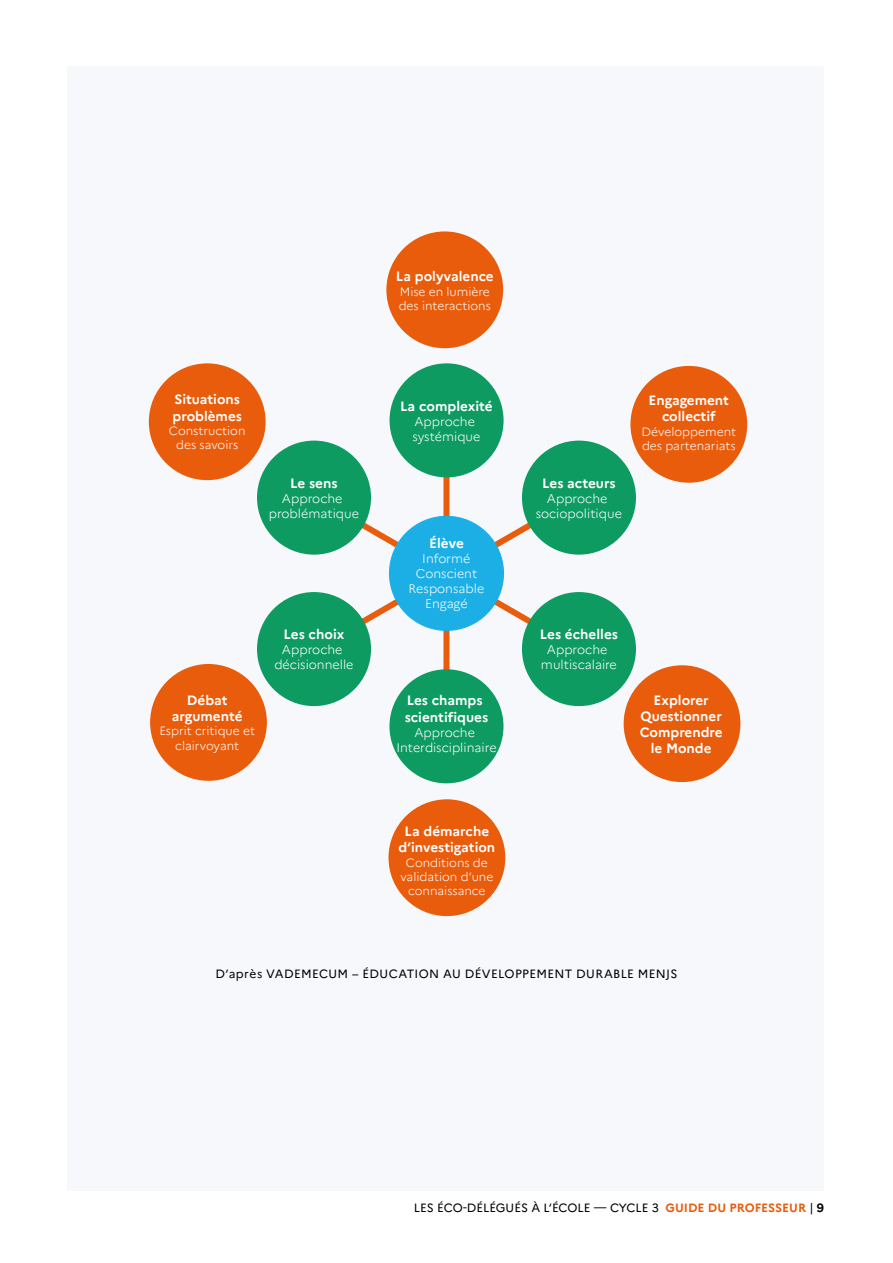
<style>
.page{position:relative;width:893px;height:1263px;background:#fff}
.page>*{position:absolute;margin:0;border:0;box-sizing:border-box;transform-origin:0 0}
.t1{font:700 13.5px/16.2px "Marianne";color:#fff;text-align:center}
.t2{font:300 12.45px/15px "Marianne";color:#fff;text-align:center}
.t3{font:300 12px/14.4px "Marianne";color:#fff;text-align:center}
.t4{font:12px "Marianne";letter-spacing:.025em;color:#000}
.t5{font:12px "Marianne";color:#000}
.s1{font-weight:700;color:#e95c0c}
.s2{font-weight:700}
</style>
<div class="page">
<div style="left:67px;top:66px;width:757px;height:1125px;background:#f7f8fc"></div>
<svg style="left:308px;top:414px;width:277px;height:318px"></svg>
<div style="left:389px;top:516px;width:114px;height:114px;background:#1bafe6;border-radius:50%"></div>
<div style="left:390px;top:363px;width:114px;height:114px;background:#0e9b62;border-radius:50%"></div>
<div style="left:389px;top:669px;width:114px;height:114px;background:#0e9b62;border-radius:50%"></div>
<div style="left:522px;top:592px;width:114px;height:114px;background:#0e9b62;border-radius:50%"></div>
<div style="left:522px;top:441px;width:114px;height:114px;background:#0e9b62;border-radius:50%"></div>
<div style="left:257px;top:441px;width:114px;height:114px;background:#0e9b62;border-radius:50%"></div>
<div style="left:257px;top:592px;width:114px;height:114px;background:#0e9b62;border-radius:50%"></div>
<div style="left:149px;top:363px;width:117px;height:117px;background:#e95c0c;border-radius:50%"></div>
<div style="left:150px;top:664px;width:117px;height:117px;background:#e95c0c;border-radius:50%"></div>
<div style="left:630px;top:366px;width:117px;height:117px;background:#e95c0c;border-radius:50%"></div>
<div style="left:624px;top:665px;width:116px;height:117px;background:#e95c0c;border-radius:50%"></div>
<div style="left:386px;top:231px;width:117px;height:117px;background:#e95c0c;border-radius:50%"></div>
<div style="left:388px;top:799px;width:117px;height:117px;background:#e95c0c;border-radius:50%"></div>
<p class="t1" style="left:173px;top:391px;width:71px;text-align:left">Situations problèmes</p>
<p class="t3" style="left:169px;top:423px;width:78px">Construction des savoirs</p>
<p class="t1" style="left:290px;top:475px;width:49px">Le sens</p>
<p class="t2" style="left:269px;top:491px;width:92px">Approche problématique</p>
<p class="t1" style="left:172px;top:692px;width:72px">Débat argumenté</p>
<p class="t3" style="left:159px;top:724px;width:97px">Esprit critique et clairvoyant</p>
<p class="t1" style="left:284px;top:626px;width:62px">Les choix</p>
<p class="t2" style="left:274px;top:642px;width:81px">Approche décisionnelle</p>
<p class="t1" style="left:396px;top:268px;width:99px">La polyvalence</p>
<p class="t3" style="left:399px;top:284px;width:94px;text-align:left">Mise en lumière des interactions</p>
<p class="t1" style="left:400px;top:398px;width:94px">La complexité</p>
<p class="t2" style="left:412px;top:414px;width:70px;text-align:left">Approche systémique</p>
<p class="t1" style="left:429px;top:535px;width:36px">Élève</p>
<p class="t2" style="left:408px;top:551px;width:77px">Informé<br>Conscient<br>Responsable<br>Engagé</p>
<p class="t1" style="left:405px;top:692px;width:85px;text-align:left">Les champs scientifiques</p>
<p class="t2" style="left:396px;top:725px;width:102px">Approche<br>Interdisciplinaire</p>
<p class="t1" style="left:398px;top:823px;width:98px">La démarche d’investigation</p>
<p class="t3" style="left:400px;top:855px;width:95px">Conditions de validation d’une connaissance</p>
<p class="t1" style="left:542px;top:475px;width:75px">Les acteurs</p>
<p class="t2" style="left:536px;top:491px;width:88px">Approche sociopolitique</p>
<p class="t1" style="left:649px;top:392px;width:82px">Engagement collectif</p>
<p class="t3" style="left:641px;top:424px;width:96px;text-align:left">Développement des partenariats</p>
<p class="t1" style="left:540px;top:626px;width:80px">Les échelles</p>
<p class="t2" style="left:541px;top:642px;width:77px">Approche multiscalaire</p>
<p class="t1" style="left:640px;top:692px;width:85px">Explorer<br>Questionner<br>Comprendre le Monde</p>
<p class="t4" style="left:215px;top:966px;width:464px">D’après VADEMECUM – ÉDUCATION AU DÉVELOPPEMENT DURABLE MENJS</p>
<p class="t5" style="left:414px;top:1201px;width:412px">LES ÉCO-DÉLÉGUÉS À L’ÉCOLE — CYCLE 3 <span class="s1">GUIDE DU PROFESSEUR</span> | <span class="s2">9</span></p>
</div>
